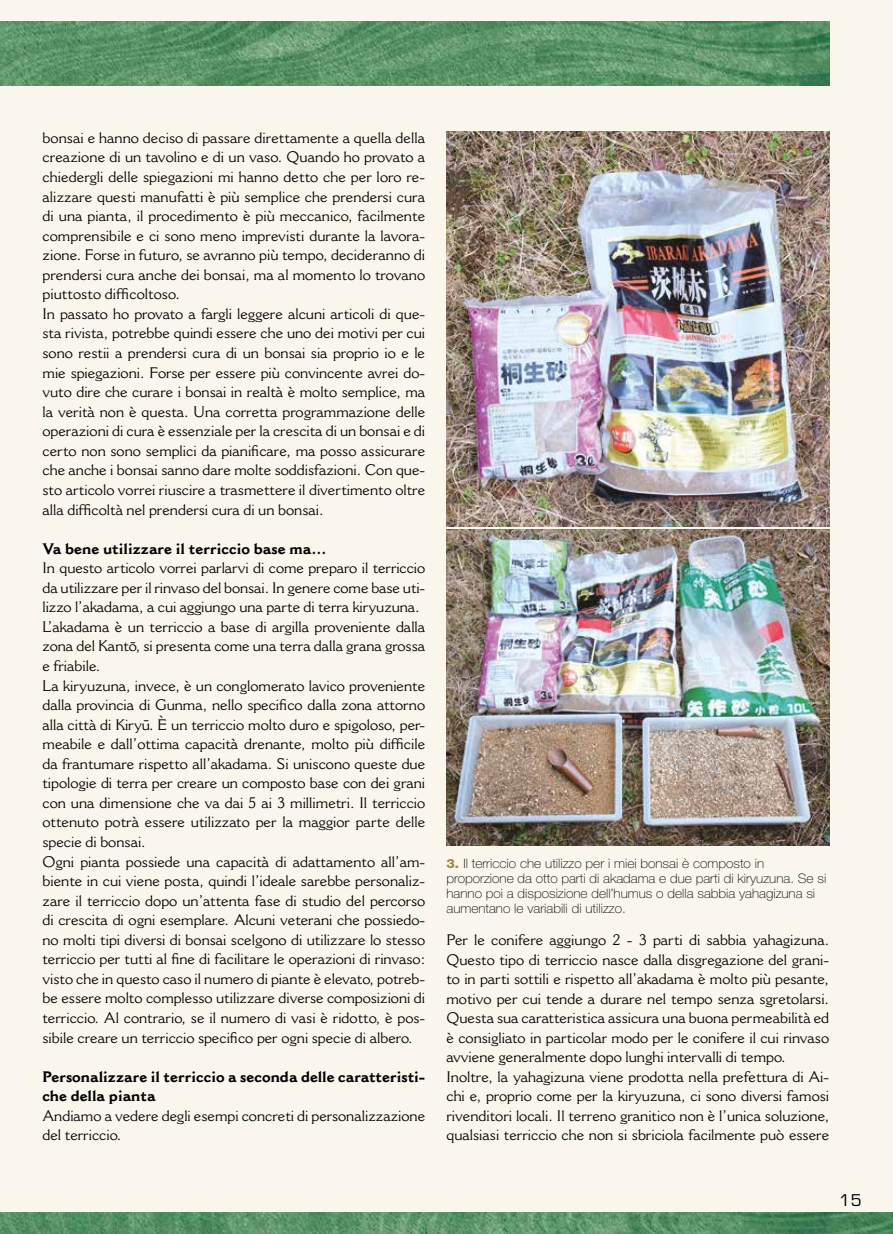
<style>
.page{position:relative;width:893px;height:1234px;background:#fff}
.page>*{position:absolute;margin:0;border:0;box-sizing:border-box;transform-origin:0 0}
.t1{font:15.75px "Eurostile LT Std";color:#000}
.t2{font:15px/19.5px "Cantoria MT Std";color:#000}
.t3{font:700 15px/19.5px "Cantoria MT Std";color:#000}
.t4{font:100 13.05px/15px "Helvetica Neue LT Std";color:#000;scale:1.05 1}
.s1{font-weight:800;font-size:12.75px;color:#9b8a45}
</style>
<div class="page">
<div style="left:0;top:0;width:893px;height:1233px;background:#faf6eb"></div>
<img style="left:0;top:21px;width:829px;height:64px">
<img style="left:0;top:1212px;width:893px;height:21px">
<img style="left:446px;top:132px;width:383px;height:394px">
<img style="left:446px;top:529px;width:383px;height:316px">
<p class="t2" style="left:43px;top:128px;width:384px">bonsai e hanno deciso di passare direttamente a quella della creazione di un tavolino e di un vaso. Quando ho provato a chiedergli delle spiegazioni mi hanno detto che per loro re&shy;alizzare questi manufatti è più semplice che prendersi cura di una pianta, il procedimento è più meccanico, facilmente comprensibile e ci sono meno imprevisti durante la lavora&shy;zione. Forse in futuro, se avranno più tempo, decideranno di prendersi cura anche dei bonsai, ma al momento lo trovano piuttosto difficoltoso.<br>In passato ho provato a fargli leggere alcuni articoli di que&shy;sta rivista, potrebbe quindi essere che uno dei motivi per cui sono restii a prendersi cura di un bonsai sia proprio io e le mie spiegazioni. Forse per essere più convincente avrei do&shy;vuto dire che curare i bonsai in realtà è molto semplice, ma la verità non è questa. Una corretta programmazione delle operazioni di cura è essenziale per la crescita di un bonsai e di certo non sono semplici da pianificare, ma posso assicurare che anche i bonsai sanno dare molte soddisfazioni. Con que&shy;sto articolo vorrei riuscire a trasmettere il divertimento oltre alla difficoltà nel prendersi cura di un bonsai.</p>
<p class="t3" style="left:43px;top:538px;width:285px">Va bene utilizzare il terriccio base ma…</p>
<p class="t2" style="left:43px;top:558px;width:384px">In questo articolo vorrei parlarvi di come preparo il terriccio da utilizzare per il rinvaso del bonsai. In genere come base uti&shy;lizzo l’akadama, a cui aggiungo una parte di terra kiryuzuna.<br>L’akadama è un terriccio a base di argilla proveniente dalla zona del Kanto-, si presenta come una terra dalla grana grossa e friabile.<br>La kiryuzuna, invece, è un conglomerato lavico proveniente dalla provincia di Gunma, nello specifico dalla zona attorno alla città di Kiryu-. È un terriccio molto duro e spigoloso, per&shy;meabile e dall’ottima capacità drenante, molto più difficile da frantumare rispetto all’akadama. Si uniscono queste due tipologie di terra per creare un composto base con dei grani con una dimensione che va dai 5 ai 3 millimetri. Il terriccio ottenuto potrà essere utilizzato per la maggior parte delle specie di bonsai.<br>Ogni pianta possiede una capacità di adattamento all’am&shy;biente in cui viene posta, quindi l’ideale sarebbe personaliz&shy;zare il terriccio dopo un’attenta fase di studio del percorso di crescita di ogni esemplare. Alcuni veterani che possiedo&shy;no molti tipi diversi di bonsai scelgono di utilizzare lo stesso terriccio per tutti al fine di facilitare le operazioni di rinvaso: visto che in questo caso il numero di piante è elevato, potreb&shy;be essere molto complesso utilizzare diverse composizioni di terriccio. Al contrario, se il numero di vasi è ridotto, è pos&shy;sibile creare un terriccio specifico per ogni specie di albero.</p>
<p class="t3" style="left:43px;top:1066px;width:384px">Personalizzare il terriccio a seconda delle caratteristi&shy;che della pianta</p>
<p class="t2" style="left:43px;top:1105px;width:384px">Andiamo a vedere degli esempi concreti di personalizzazione del terriccio.</p>
<p class="t4" style="left:446px;top:855px;width:363px"><span class="s1">3.</span> Il terriccio che utilizzo per i miei bonsai è composto in proporzione da otto parti di akadama e due parti di kiryuzuna. Se si hanno poi a disposizione dell’humus o della sabbia yahagizuna si aumentano le variabili di utilizzo.</p>
<p class="t2" style="left:446px;top:929px;width:384px">Per le conifere aggiungo 2 - 3 parti di sabbia yahagizuna.<br>Questo tipo di terriccio nasce dalla disgregazione del grani&shy;to in parti sottili e rispetto all’akadama è molto più pesante, motivo per cui tende a durare nel tempo senza sgretolarsi.<br>Questa sua caratteristica assicura una buona permeabilità ed è consigliato in particolar modo per le conifere il cui rinvaso avviene generalmente dopo lunghi intervalli di tempo.<br>Inoltre, la yahagizuna viene prodotta nella prefettura di Ai&shy;chi e, proprio come per la kiryuzuna, ci sono diversi famosi rivenditori locali. Il terreno granitico non è l’unica soluzione, qualsiasi terriccio che non si sbriciola facilmente può essere</p>
<p class="t1" style="left:839px;top:1190px;width:24px">15</p>
</div>
